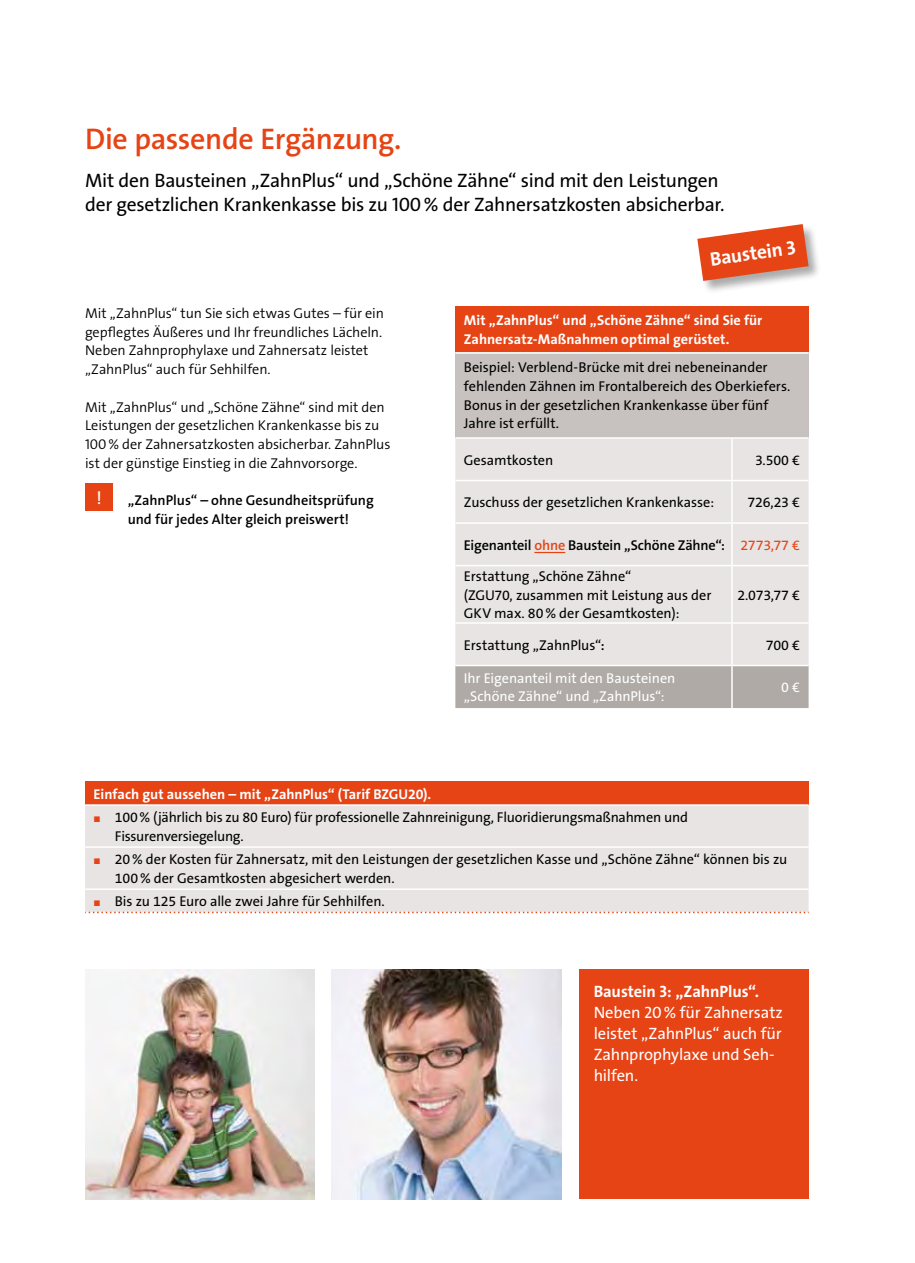
<style>
.page{position:relative;width:915px;height:1263px;background:#fff}
.page>*{position:absolute;margin:0;border:0;box-sizing:border-box;transform-origin:0 0}
.t1{font:600 30px "The Sans Os F";letter-spacing:-.015em;color:#e64415}
.t2{font:19.5px/24.8px "The Sans Os F";letter-spacing:-.015em;color:#000}
.t3{font:700 19.5px "The Sans Os F";color:#fff}
.t4{font:18px "The Sans Os F";color:#fff}
.t5{font:16.5px/21px "The Sans Os F";letter-spacing:-.01em;color:#fff}
.t6{font:700 16.5px "The Sans Os F";letter-spacing:-.005em;color:#fff}
.t7{font:14.25px/18.8px "The Sans Os F";letter-spacing:-.005em;color:#000}
.t8{font:300 14.25px/18.8px "The Sans Os F";letter-spacing:-.01em;color:#000}
.t9{font:600 14.25px/18.8px "The Sans Os F";letter-spacing:-.005em;color:#000}
.t10{font:700 14.25px/18.8px "The Sans Os F";color:#fff}
.t11{font:14.25px/18.8px "The Sans Os F";letter-spacing:-.005em;color:#fff}
.s1{color:#e64415}
.s2{font-weight:400;color:#e64415}
.s3{font-weight:400}
.s4{font-weight:600}
.s5{font-weight:300;font-size:8.25px;color:#e64415}
</style>
<div class="page">
<div style="left:578px;top:969px;width:230px;height:230px;background:#e64415"></div>
<img style="left:85px;top:969px;width:230px;height:230px">
<img style="left:332px;top:969px;width:229px;height:230px">
<div style="left:85px;top:483px;width:28px;height:28px;background:#e64415"></div>
<div style="left:85px;top:782px;width:723px;height:23px;background:#e64415"></div>
<div style="left:85px;top:806px;width:723px;height:106px;background:#e7e4e3"></div>
<hr style="left:85px;top:804px;width:723px;height:2px;background:#fff">
<hr style="left:85px;top:846px;width:723px;height:2px;background:#fff">
<hr style="left:85px;top:888px;width:723px;height:2px;background:#fff">
<svg style="left:85px;top:912px;width:723px;height:1px"></svg>
<div style="left:455px;top:306px;width:353px;height:47px;background:#e64415"></div>
<div style="left:455px;top:353px;width:353px;height:85px;background:#c7c2c0"></div>
<div style="left:455px;top:439px;width:353px;height:226px;background:#e7e4e3"></div>
<div style="left:455px;top:666px;width:353px;height:42px;background:#afaaa6"></div>
<hr style="left:455px;top:352px;width:276px;height:2px;background:#fff">
<hr style="left:731px;top:352px;width:77px;height:2px;background:#fff">
<hr style="left:455px;top:437px;width:276px;height:2px;background:#fff">
<hr style="left:731px;top:437px;width:77px;height:2px;background:#fff">
<hr style="left:455px;top:480px;width:276px;height:1px;background:#fff">
<hr style="left:731px;top:480px;width:77px;height:1px;background:#fff">
<hr style="left:455px;top:522px;width:276px;height:2px;background:#fff">
<hr style="left:731px;top:522px;width:77px;height:2px;background:#fff">
<hr style="left:455px;top:565px;width:276px;height:1px;background:#fff">
<hr style="left:731px;top:565px;width:77px;height:1px;background:#fff">
<hr style="left:455px;top:622px;width:276px;height:2px;background:#fff">
<hr style="left:731px;top:622px;width:77px;height:2px;background:#fff">
<hr style="left:731px;top:439px;width:1px;height:41px;background:#fff">
<hr style="left:731px;top:481px;width:1px;height:41px;background:#fff">
<hr style="left:731px;top:524px;width:1px;height:41px;background:#fff">
<hr style="left:731px;top:566px;width:1px;height:56px;background:#fff">
<hr style="left:731px;top:624px;width:1px;height:41px;background:#fff">
<hr style="left:731px;top:666px;width:1px;height:42px;background:#fff">
<hr style="left:534px;top:552px;width:31px;height:1px;background:#e64415">
<div style="left:696px;top:224px;width:125px;height:70px;background:#000;opacity:.33"></div>
<svg style="left:697px;top:224px;width:111px;height:57px"></svg>
<h1 class="t1" style="left:85px;top:120px;width:317px">Die passende Ergänzung.</h1>
<h2 class="t2" style="left:85px;top:168px;width:641px">Mit den Bausteinen „ZahnPlus“ und „Schöne Zähne“ sind mit den Leistungen der gesetzlichen Krankenkasse bis zu 100% der Zahnersatzkosten absicherbar.</h2>
<p class="t8" style="left:85px;top:304px;width:300px">Mit „ZahnPlus“ tun Sie sich etwas Gutes – für ein gepflegtes Äußeres und Ihr freundliches Lächeln.<br>Neben Zahnprophylaxe und Zahnersatz leistet „ZahnPlus“ auch für Sehhilfen.</p>
<p class="t8" style="left:85px;top:397px;width:307px">Mit „ZahnPlus“ und „Schöne Zähne“ sind mit den Leistungen der gesetzlichen Krankenkasse bis zu 100% der Zahnersatzkosten absicherbar. ZahnPlus ist der günstige Einstieg in die Zahnvorsorge.</p>
<p class="t4" style="left:96px;top:486px;width:7px">!</p>
<p class="t9" style="left:128px;top:491px;width:247px">„ZahnPlus“ – ohne Gesundheitsprüfung und für jedes Alter gleich preiswert!</p>
<h2 class="t3" style="left:708px;top:247px;width:88px;rotate:-8deg">Baustein 3</h2>
<p class="t10" style="left:463px;top:311px;width:300px">Mit „ZahnPlus“ und „Schöne Zähne“ sind Sie für<br>Zahnersatz-Maßnahmen optimal gerüstet.</p>
<p class="t7" style="left:463px;top:358px;width:328px">Beispiel: Verblend-Brücke mit drei nebeneinander fehlenden Zähnen im Frontalbereich des Oberkiefers.<br>Bonus in der gesetzlichen Krankenkasse über fünf Jahre ist erfüllt.</p>
<p class="t7" style="left:463px;top:450px;width:91px">Gesamtkosten</p>
<p class="t7" style="left:755px;top:450px;width:46px">3.500 €</p>
<p class="t7" style="left:463px;top:493px;width:252px">Zuschuss der gesetzlichen Krankenkasse:</p>
<p class="t7" style="left:747px;top:493px;width:54px">726,23 €</p>
<p class="t9" style="left:463px;top:529px;width:337px;line-height:31.2px">Eigenanteil <span class="s1">ohne</span> Baustein „Schöne Zähne“: <span class="s2">2773,77 €<br></span><span class="s3">Erstattung „Schöne Zähne“</span></p>
<p class="t7" style="left:463px;top:585px;width:249px">(ZGU70, zusammen mit Leistung aus der<br>GKV max. 80% der Gesamtkosten):</p>
<p class="t7" style="left:737px;top:585px;width:64px">2.073,77 €</p>
<p class="t7" style="left:463px;top:635px;width:142px">Erstattung „ZahnPlus“<span class="s4">:</span></p>
<p class="t7" style="left:765px;top:635px;width:36px">700 €</p>
<p class="t11" style="left:463px;top:669px;width:213px">Ihr Eigenanteil mit den Bausteinen „Schöne Zähne“ und „ZahnPlus“:</p>
<p class="t11" style="left:781px;top:678px;width:20px">0 €</p>
<p class="t10" style="left:94px;top:785px;width:339px">Einfach gut aussehen – mit „ZahnPlus“ (Tarif BZGU20).</p>
<p class="t7" style="left:115px;top:808px;width:574px;text-indent:-21px"><span class="s5">■</span> 100% (jährlich bis zu 80 Euro) für professionelle Zahnreinigung, Fluoridierungsmaßnahmen und<br>Fissurenversiegelung.</p>
<p class="t7" style="left:115px;top:850px;width:673px;text-indent:-21px"><span class="s5">■</span> 20% der Kosten für Zahnersatz, mit den Leistungen der gesetzlichen Kasse und „Schöne Zähne“ können bis zu<br>100% der Gesamtkosten abgesichert werden.</p>
<p class="t7" style="left:94px;top:892px;width:292px"><span class="s5">■</span> Bis zu 125 Euro alle zwei Jahre für Sehhilfen.</p>
<p class="t6" style="left:593px;top:980px;width:167px">Baustein 3: „ZahnPlus“.</p>
<p class="t5" style="left:593px;top:1002px;width:191px">Neben 20% für Zahnersatz leistet „ZahnPlus“ auch für<br>Zahnprophylaxe und Seh&shy;hilfen.</p>
</div>
